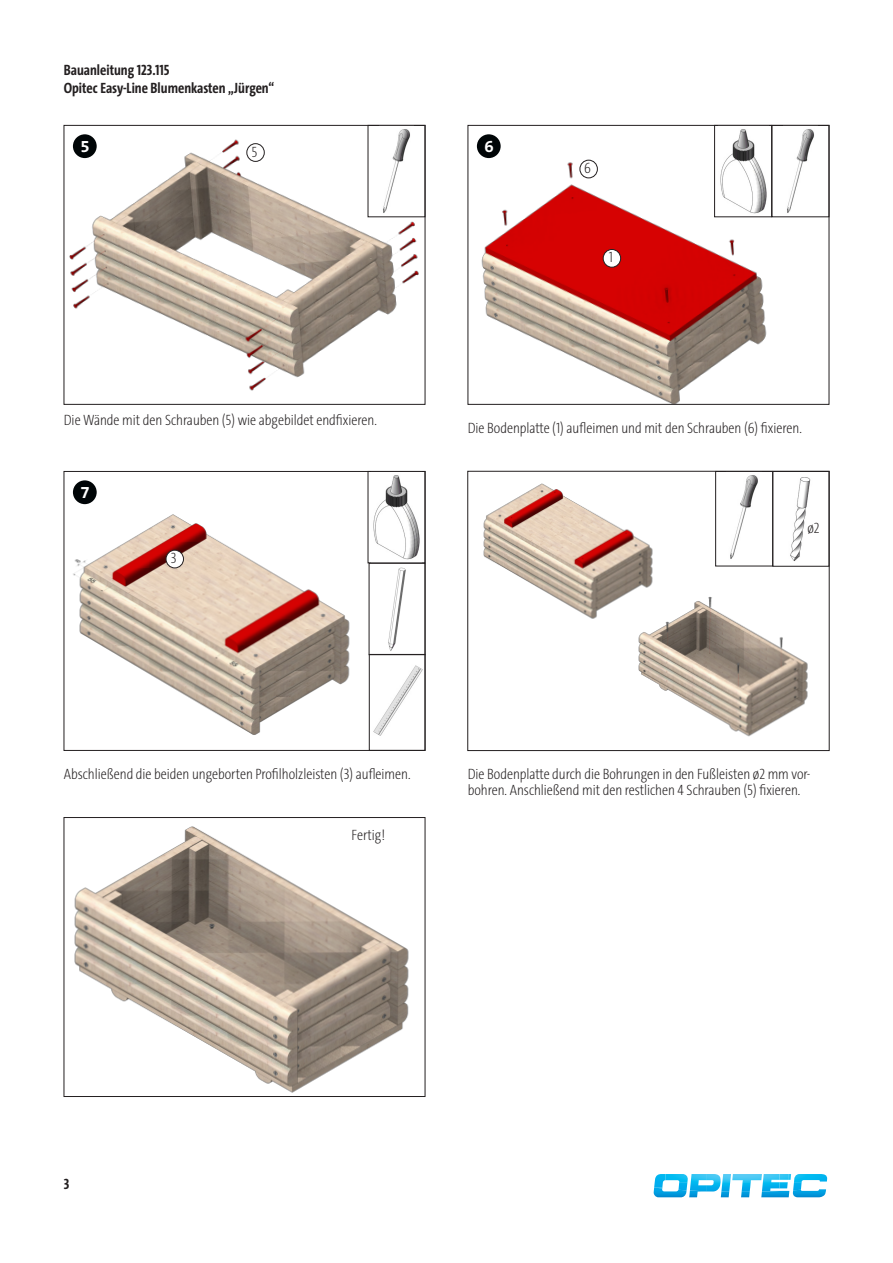
<style>
.page{position:relative;width:893px;height:1263px;background:#fff}
.page>*{position:absolute;margin:0;border:0;box-sizing:border-box;transform-origin:0 0}
.t1{font:700 16.8px "The Sans B W7";color:#fff}
.Anleitung-Info{font:200 15px/16.5px "The Sans Cd LF2";color:#231f20}
.Beschreibung_linksbü{font:700 15px "The Sans Cd LF7";color:#231f20}
.Anleitungstext-Inhal{font:200 15px "The Sans Cd LF2";color:#231f20}
</style>
<div class="page">
<svg style="left:653px;top:1174px;width:175px;height:24px"></svg>
<img style="left:388px;top:567px;width:18px;height:84px">
<div style="left:369px;top:563px;width:56px;height:92px;border:1px solid #231f20"></div>
<img style="left:373px;top:665px;width:50px;height:71px">
<div style="left:369px;top:654px;width:56px;height:96px;border:1px solid #231f20"></div>
<img style="left:69px;top:127px;width:354px;height:264px">
<div style="left:64px;top:125px;width:361px;height:280px;border:1px solid #231f20"></div>
<img style="left:379px;top:127px;width:35px;height:88px">
<div style="left:72px;top:133px;width:26px;height:26px;background:#000507;border-radius:50%"></div>
<div style="left:71px;top:133px;width:27px;height:27px;border:2px solid #fff;border-radius:50%"></div>
<img style="left:481px;top:159px;width:305px;height:244px">
<div style="left:468px;top:125px;width:361px;height:280px;border:1px solid #231f20"></div>
<img style="left:783px;top:129px;width:31px;height:86px">
<div style="left:476px;top:133px;width:25px;height:26px;background:#000507;border-radius:50%"></div>
<div style="left:475px;top:133px;width:27px;height:27px;border:2px solid #fff;border-radius:50%"></div>
<img style="left:718px;top:129px;width:50px;height:86px">
<div style="left:714px;top:125px;width:58px;height:92px;border:1px solid #231f20"></div>
<div style="left:247px;top:144px;width:17px;height:17px;background:#fff;border-radius:50%"></div>
<div style="left:247px;top:143px;width:17px;height:19px;border:1px solid #231f20;border-radius:50%"></div>
<div style="left:580px;top:160px;width:17px;height:18px;background:#fff;border-radius:50%"></div>
<div style="left:580px;top:160px;width:18px;height:18px;border:1px solid #231f20;border-radius:50%"></div>
<div style="left:603px;top:249px;width:18px;height:18px;background:#fff;border-radius:50%"></div>
<div style="left:603px;top:249px;width:18px;height:18px;border:1px solid #231f20;border-radius:50%"></div>
<img style="left:73px;top:514px;width:277px;height:221px">
<div style="left:64px;top:471px;width:361px;height:280px;border:1px solid #231f20"></div>
<div style="left:72px;top:479px;width:26px;height:26px;background:#000507;border-radius:50%"></div>
<div style="left:71px;top:479px;width:27px;height:27px;border:2px solid #fff;border-radius:50%"></div>
<img style="left:373px;top:475px;width:47px;height:85px">
<div style="left:166px;top:550px;width:17px;height:18px;background:#fff;border-radius:50%"></div>
<div style="left:166px;top:550px;width:18px;height:18px;border:1px solid #231f20;border-radius:50%"></div>
<img style="left:74px;top:826px;width:335px;height:267px">
<div style="left:64px;top:817px;width:361px;height:280px;border:1px solid #231f20"></div>
<img style="left:483px;top:483px;width:170px;height:136px">
<img style="left:631px;top:593px;width:177px;height:144px">
<div style="left:468px;top:471px;width:361px;height:280px;border:1px solid #231f20"></div>
<img style="left:790px;top:477px;width:21px;height:84px">
<img style="left:730px;top:475px;width:28px;height:84px">
<div style="left:715px;top:471px;width:58px;height:95px;border:1px solid #231f20"></div>
<p class="Beschreibung_linksbü" style="left:64px;top:60px;width:107px">Bauanleitung 123.115</p>
<p class="Beschreibung_linksbü" style="left:64px;top:78px;width:212px">Opitec Easy-Line Blumenkasten „Jürgen“</p>
<p class="t1" style="left:81px;top:135px;width:11px">5</p>
<p class="Anleitung-Info" style="left:252px;top:143px;width:7px">5</p>
<p class="Anleitung-Info" style="left:64px;top:411px;width:315px">Die Wände mit den Schrauben (5) wie abgebildet endfixieren.</p>
<p class="t1" style="left:81px;top:481px;width:11px">7</p>
<p class="Anleitung-Info" style="left:171px;top:549px;width:7px">3</p>
<p class="t1" style="left:485px;top:135px;width:11px">6</p>
<p class="Anleitung-Info" style="left:584px;top:159px;width:8px">6</p>
<p class="Anleitung-Info" style="left:609px;top:249px;width:6px">1</p>
<p class="Anleitung-Info" style="left:468px;top:419px;width:336px">Die Bodenplatte (1) aufleimen und mit den Schrauben (6) fixieren.</p>
<p class="Anleitungstext-Inhal" style="left:808px;top:519px;width:14px">ø2</p>
<p class="Anleitung-Info" style="left:64px;top:765px;width:348px">Abschließend die beiden ungeborten Profilholzleisten (3) aufleimen.</p>
<p class="Anleitung-Info" style="left:351px;top:827px;width:35px">Fertig!</p>
<p class="Anleitung-Info" style="left:468px;top:765px;width:344px">Die Bodenplatte durch die Bohrungen in den Fußleisten ø2 mm vor&shy;bohren. Anschließend mit den restlichen 4 Schrauben (5) fixieren.</p>
<p class="Beschreibung_linksbü" style="left:64px;top:1174px;width:7px">3</p>
</div>
